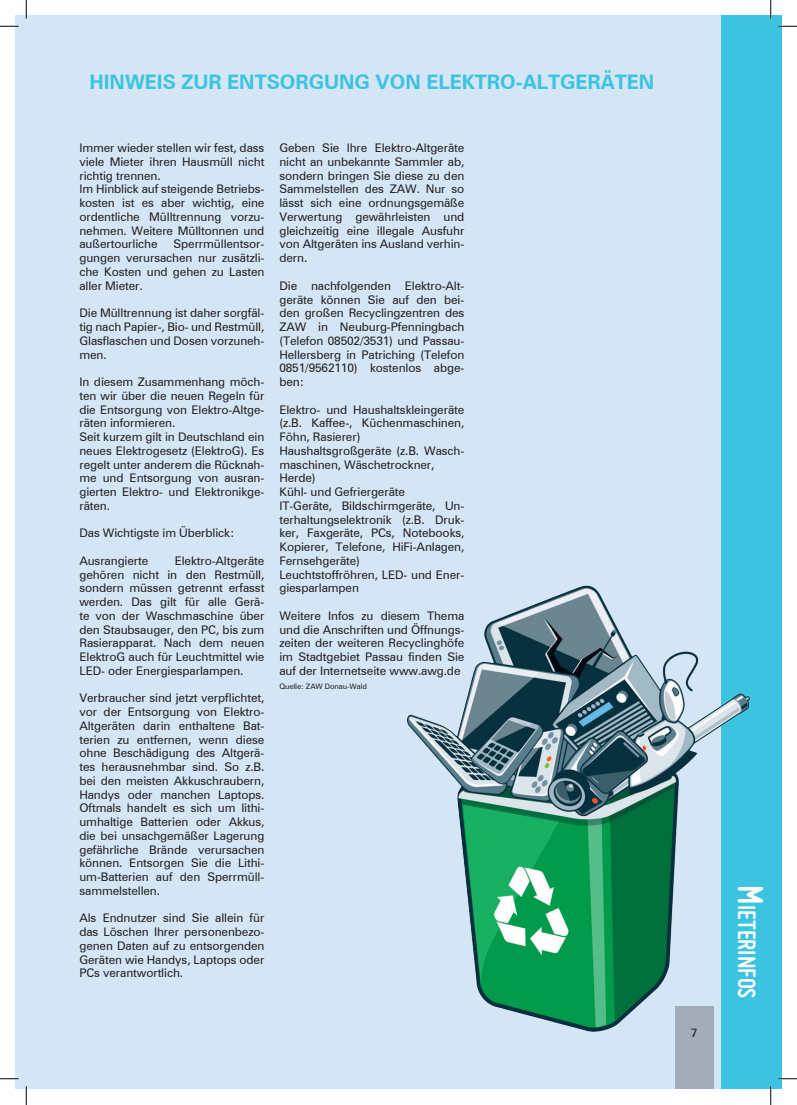
<style>
.page{position:relative;width:797px;height:1105px;background:#fff}
.page>*{position:absolute;margin:0;border:0;box-sizing:border-box;transform-origin:0 0}
.t1{font:700 26.25px "Miso";color:#fff}
.t2{font:700 20px "Zurich BT";color:#3bc3e0}
.t3{font:11.88px/13.8px "Zurich BT";letter-spacing:-.01em;color:#231f20;text-align:justify}
.t4{font:7.5px "Zurich BT";letter-spacing:-.01em;color:#231f20}
.s1{font-size:37.5px}
</style>
<div class="page">
<div style="left:16px;top:16px;width:765px;height:1073px;background:#d4e5f5"></div>
<div style="left:675px;top:1006px;width:38px;height:83px;background:#a2adb9"></div>
<div style="left:721px;top:16px;width:60px;height:1073px;background:#3bc3e0"></div>
<img style="left:407px;top:585px;width:344px;height:466px">
<svg style="left:0;top:25px;width:19px;height:2px"></svg>
<svg style="left:778px;top:25px;width:19px;height:2px"></svg>
<svg style="left:0;top:1078px;width:19px;height:1px"></svg>
<svg style="left:778px;top:1078px;width:19px;height:1px"></svg>
<svg style="left:25px;top:0;width:2px;height:19px"></svg>
<svg style="left:25px;top:1086px;width:2px;height:19px"></svg>
<svg style="left:770px;top:0;width:1px;height:19px"></svg>
<svg style="left:770px;top:1086px;width:1px;height:19px"></svg>
<h2 class="t2" style="left:89px;top:70px;width:566px">HINWEIS ZUR ENTSORGUNG VON ELEKTRO-ALTGERÄTEN</h2>
<p class="t3" style="left:79px;top:141px;width:186px;text-align:left">Immer wieder stellen wir fest, dass viele Mieter ihren Hausmüll nicht richtig trennen.<br>Im Hinblick auf steigende Betriebs&shy;kosten ist es aber wichtig, eine ordentliche Mülltrennung vorzu&shy;nehmen. Weitere Mülltonnen und außertourliche</p>
<p class="t3" style="left:79px;top:237px;width:186px;text-indent:94px">Sperrmüllentsor&shy;gungen verursachen nur zusätzli&shy;che Kosten und gehen zu Lasten aller Mieter.</p>
<p class="t3" style="left:79px;top:306px;width:186px">Die Mülltrennung ist daher sorgfäl&shy;tig nach Papier-, Bio- und Restmüll, Glasflaschen und Dosen vorzuneh&shy;men.</p>
<p class="t3" style="left:79px;top:375px;width:186px;text-align:left">In diesem Zusammenhang möch&shy;ten wir über die neuen Regeln für die Entsorgung von Elektro-Altge&shy;räten informieren.<br>Seit kurzem gilt in Deutschland ein neues Elektrogesetz (ElektroG). Es regelt unter anderem die Rücknah&shy;me und Entsorgung von ausran&shy;gierten Elektro- und Elektronikge&shy;räten.</p>
<p class="t3" style="left:79px;top:526px;width:156px">Das Wichtigste im Überblick:</p>
<p class="t3" style="left:79px;top:554px;width:70px">Ausrangierte</p>
<p class="t3" style="left:79px;top:554px;width:186px;text-indent:95px">Elektro-Altgeräte gehören nicht in den Restmüll, sondern müssen getrennt erfasst werden. Das gilt für alle Gerä&shy;te von der Waschmaschine über den Staubsauger, den PC, bis zum Rasierapparat. Nach dem neuen ElektroG auch für Leuchtmittel wie LED- oder Energiesparlampen.</p>
<p class="t3" style="left:79px;top:691px;width:186px">Verbraucher sind jetzt verpflichtet, vor der Entsorgung von Elektro-Altgeräten darin enthaltene Bat&shy;terien zu entfernen, wenn diese ohne Beschädigung des Altgerä&shy;tes herausnehmbar sind. So z.B. bei den meisten Akkuschraubern, Handys oder manchen Laptops.<br>Oftmals handelt es sich um lithi&shy;umhaltige Batterien oder Akkus, die bei unsachgemäßer Lagerung gefährliche Brände verursachen können. Entsorgen Sie die Lithi&shy;um-Batterien auf den Sperrmüll&shy;sammelstellen.</p>
<p class="t3" style="left:79px;top:911px;width:186px">Als Endnutzer sind Sie allein für das Löschen Ihrer personenbezo&shy;genen Daten auf zu entsorgenden Geräten wie Handys, Laptops oder PCs verantwortlich.</p>
<p class="t3" style="left:279px;top:141px;width:186px">Geben Sie Ihre Elektro-Altgeräte nicht an unbekannte Sammler ab, sondern bringen Sie diese zu den Sammelstellen des ZAW. Nur so lässt sich eine ordnungsgemäße Verwertung gewährleisten und gleichzeitig eine illegale Ausfuhr von Altgeräten ins Ausland verhin&shy;dern.</p>
<p class="t3" style="left:279px;top:279px;width:186px">Die nachfolgenden Elektro-Alt&shy;geräte können Sie auf den bei&shy;den großen Recyclingzentren des ZAW in Neuburg-Pfenningbach (Telefon 08502/3531) und Passau-Hellersberg in Patriching (Telefon 0851/9562110) kostenlos abge&shy;ben:</p>
<p class="t3" style="left:279px;top:402px;width:186px;text-align:left">Elektro- und Haushaltskleingeräte (z.B. Kaffee-, Küchenmaschinen,<br>Föhn, Rasierer)<br>Haushaltsgroßgeräte (z.B. Wasch&shy;maschinen, Wäschetrockner,<br>Herde)<br>Kühl- und Gefriergeräte<br>IT-Geräte, Bildschirmgeräte, Un&shy;terhaltungselektronik (z.B. Druc&shy;ker, Faxgeräte, PCs, Notebooks,<br>Kopierer, Telefone, HiFi-Anlagen,<br>Fernsehgeräte)<br>Leuchtstoffröhren, LED- und Ener&shy;giesparlampen</p>
<p class="t3" style="left:279px;top:609px;width:186px">Weitere Infos zu diesem Thema und die Anschriften und Öffnungs&shy;zeiten der weiteren Recyclinghöfe im Stadtgebiet Passau finden Sie auf der Internetseite www.awg.de</p>
<p class="t4" style="left:279px;top:681px;width:89px">Quelle: ZAW Donau-Wald</p>
<p class="t3" style="left:691px;top:1026px;width:8px">7</p>
<h1 class="t1" style="left:761px;top:885px;width:115px;rotate:90deg"><span class="s1">M</span>ieterinfos</h1>
</div>
